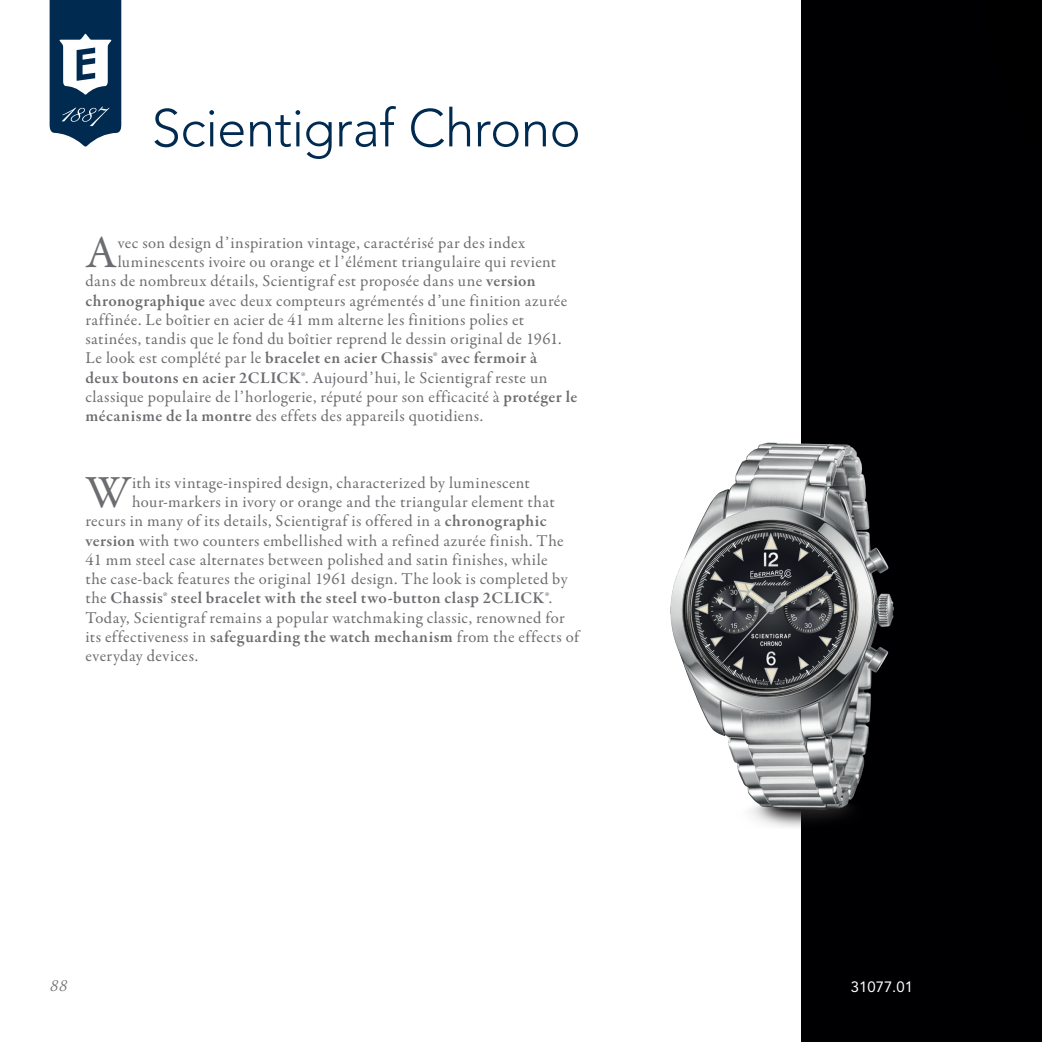
<style>
.page{position:relative;width:1042px;height:1042px;background:#fff}
.page>*{position:absolute;margin:0;border:0;box-sizing:border-box;transform-origin:0 0}
.t1{font:300 52.5px "Avenir LT Std";letter-spacing:-.01em;color:#002a50}
.Stile_di_paragrafo_1{font:46.38px "Garamond Premr Pro";color:#6c6d70}
.Stile_di_paragrafo_1-2{font:16.62px "Garamond Premr Pro";letter-spacing:.025em;color:#6c6d70}
.Stile_di_paragrafo_1-3{font:600 16.62px "Garamond Premr Pro";letter-spacing:.025em;color:#6c6d70}
.ref{font:14.88px "Avenir LT Std";color:#fff}
.Stile_di_paragrafo_1-4{font:italic 14.17px "Trajan Pro";color:#6c6d70}
.s1{font-weight:600}
.s2{font-weight:400}
</style>
<div class="page">
<div style="left:801px;top:0;width:241px;height:1042px;background:#000002"></div>
<svg style="left:50px;top:0;width:71px;height:147px"></svg>
<img style="left:670px;top:393px;width:246px;height:461px">
<p class="t1" style="left:152px;top:97px;width:431px">Scientigraf Chrono</p>
<p class="Stile_di_paragrafo_1" style="left:85px;top:224px;width:33px">A</p>
<p class="Stile_di_paragrafo_1-2" style="left:118px;top:232px;width:409px">vec son design d’inspiration vintage, caractérisé par des index</p>
<p class="Stile_di_paragrafo_1-2" style="left:118px;top:252px;width:440px">luminescents ivoire ou orange et l’élément triangulaire qui revient</p>
<p class="Stile_di_paragrafo_1-2" style="left:85px;top:271px;width:452px">dans de nombreux détails, Scientigraf est proposée dans une <span class="s1">version</span></p>
<p class="Stile_di_paragrafo_1-2" style="left:85px;top:290px;width:483px"><span class="s1">chronographique</span> avec deux compteurs agrémentés d’une finition azurée</p>
<p class="Stile_di_paragrafo_1-2" style="left:85px;top:309px;width:440px">raffinée. Le boîtier en acier de 41 mm alterne les finitions polies et</p>
<p class="Stile_di_paragrafo_1-2" style="left:85px;top:329px;width:478px">satinées, tandis que le fond du boîtier reprend le dessin original de 1961.</p>
<p class="Stile_di_paragrafo_1-3" style="left:85px;top:348px;width:453px"><span class="s2">Le look est complété par le</span> bracelet en acier Chassis® avec fermoir à</p>
<p class="Stile_di_paragrafo_1-2" style="left:85px;top:367px;width:464px"><span class="s1">deux boutons en acier 2CLICK®</span>. Aujourd’hui, le Scientigraf reste un</p>
<p class="Stile_di_paragrafo_1-2" style="left:85px;top:386px;width:493px">classique populaire de l’horlogerie, réputé pour son efficacité à <span class="s1">protéger le</span></p>
<p class="Stile_di_paragrafo_1-2" style="left:85px;top:406px;width:399px"><span class="s1">mécanisme de la montre</span> des effets des appareils quotidiens.</p>
<p class="Stile_di_paragrafo_1" style="left:85px;top:464px;width:47px">W</p>
<p class="Stile_di_paragrafo_1-2" style="left:132px;top:472px;width:399px">ith its vintage-inspired design, characterized by luminescent</p>
<p class="Stile_di_paragrafo_1-2" style="left:132px;top:492px;width:424px">hour-markers in ivory or orange and the triangular element that</p>
<p class="Stile_di_paragrafo_1-2" style="left:85px;top:511px;width:463px">recurs in many of its details, Scientigraf is offered in a <span class="s1">chronographic</span></p>
<p class="Stile_di_paragrafo_1-2" style="left:85px;top:530px;width:480px"><span class="s1">version</span> with two counters embellished with a refined azurée finish. The</p>
<p class="Stile_di_paragrafo_1-2" style="left:85px;top:549px;width:464px">41 mm steel case alternates between polished and satin finishes, while</p>
<p class="Stile_di_paragrafo_1-2" style="left:85px;top:569px;width:483px">the case-back features the original 1961 design. The look is completed by</p>
<p class="Stile_di_paragrafo_1-3" style="left:85px;top:588px;width:468px"><span class="s2">the</span> Chassis® steel bracelet with the steel two-button clasp 2CLICK<span class="s2">®.</span></p>
<p class="Stile_di_paragrafo_1-2" style="left:85px;top:607px;width:481px">Today, Scientigraf remains a popular watchmaking classic, renowned for</p>
<p class="Stile_di_paragrafo_1-2" style="left:85px;top:626px;width:495px">its effectiveness in <span class="s1">safeguarding the watch mechanism</span> from the effects of</p>
<p class="Stile_di_paragrafo_1-2" style="left:85px;top:646px;width:114px">everyday devices.</p>
<p class="Stile_di_paragrafo_1-4" style="left:50px;top:977px;width:22px">88</p>
<p class="ref" style="left:851px;top:977px;width:64px">31077.01</p>
</div>
